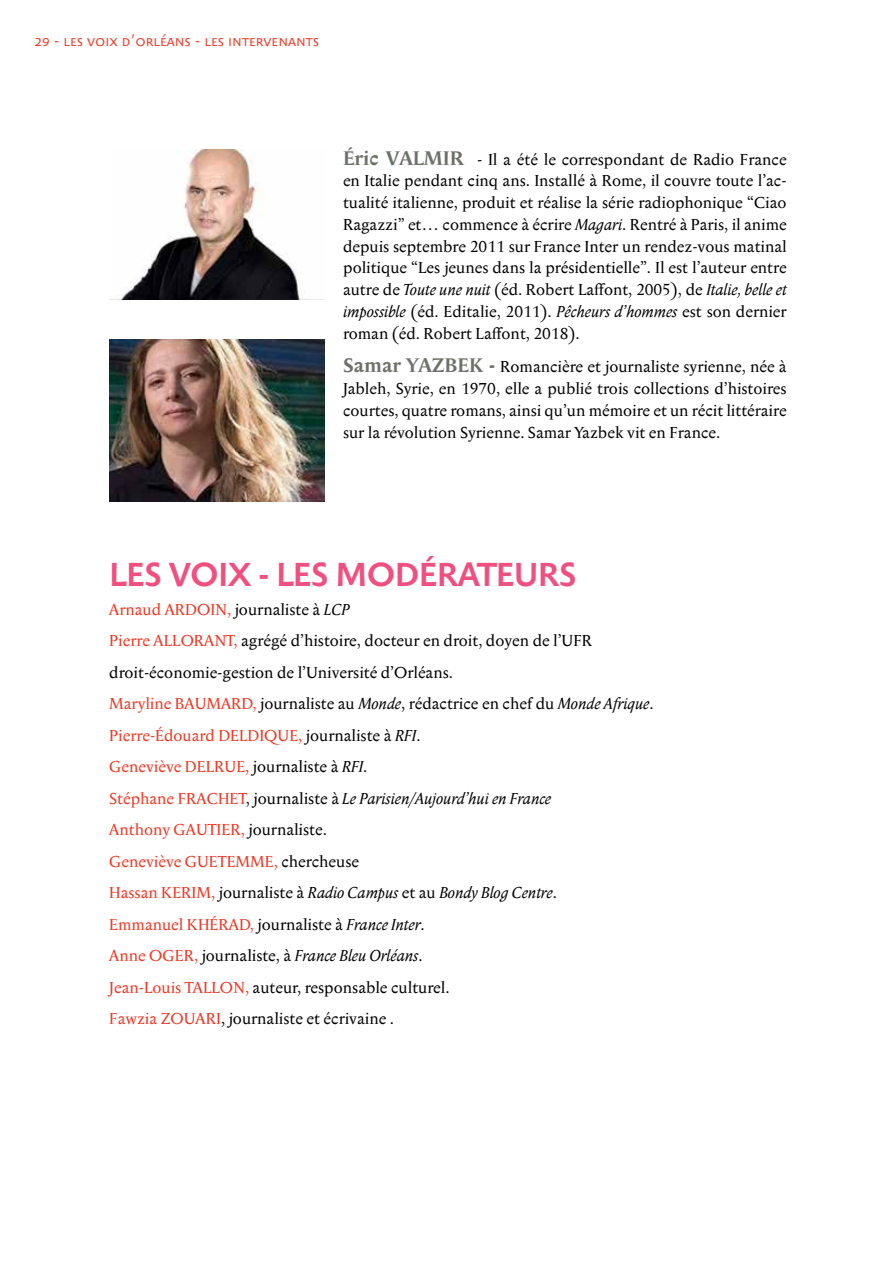
<style>
.page{position:relative;width:893px;height:1263px;background:#fff}
.page>*{position:absolute;margin:0;border:0;box-sizing:border-box;transform-origin:0 0}
.t1{font:500 33px "Anselm Sans";letter-spacing:-.03em;color:#ef5080}
.t2{font:15.75px/31.5px "Anselm Serif";color:#000;text-align:justify}
.t3{font:300 15.75px "Anselm Sans";color:#ee3824}
.s1{font-weight:700;font-size:19.5px;color:#6b7267}
.s2{font-style:italic}
.s3{color:#ee3824}
</style>
<div class="page">
<img style="left:109px;top:339px;width:215px;height:162px">
<img style="left:109px;top:150px;width:215px;height:150px">
<p class="t3" style="left:34px;top:29px;width:287px">29 - les voix d’orléans - les intervenants</p>
<p class="t2" style="left:343px;top:148px;width:445px;line-height:21.8px"><span class="s1">Éric VALMIR</span> - Il a été le correspondant de Radio France en Italie pendant cinq ans. Installé à Rome, il couvre toute l’ac&shy;tualité italienne, produit et réalise la série radiophonique “Ciao Ragazzi” et… commence à écrire <span class="s2">Magari</span>. Rentré à Paris, il anime depuis septembre 2011 sur France Inter un rendez-vous matinal politique “Les jeunes dans la présidentielle”. Il est l’auteur entre autre de <span class="s2">Toute une nuit</span> (éd. Robert Laffont, 2005), de <span class="s2">Italie, belle et impossible</span> (éd. Editalie, 2011). <span class="s2">Pêcheurs d’hommes</span> est son dernier roman (éd. Robert Laffont, 2018).</p>
<p class="t2" style="left:343px;top:356px;width:445px;line-height:21.8px"><span class="s1">Samar YAZBEK -</span> Romancière et journaliste syrienne, née à Jableh, Syrie, en 1970, elle a publié trois collections d’histoires courtes, quatre romans, ainsi qu’un mémoire et un récit littéraire sur la révolution Syrienne. Samar Yazbek vit en France.</p>
<h1 class="t1" style="left:109px;top:552px;width:469px">LES VOIX - LES MODÉRATEURS</h1>
<p class="t2" style="left:109px;top:593px;width:546px;text-align:left"><span class="s3">Arnaud ARDOIN,</span> journaliste à <span class="s2">LCP<br></span><span class="s3">Pierre ALLORANT,</span> agrégé d’histoire, docteur en droit, doyen de l’UFR droit-économie-gestion de l’Université d’Orléans.<br><span class="s3">Maryline BAUMARD,</span> journaliste au <span class="s2">Monde</span>, rédactrice en chef du <span class="s2">Monde Afrique</span>.<br><span class="s3">Pierre-Édouard DELDIQUE,</span> journaliste à <span class="s2">RFI</span>.<br><span class="s3">Geneviève DELRUE,</span> journaliste à <span class="s2">RFI</span>.<br><span class="s3">Stéphane FRACHET</span>, journaliste à <span class="s2">Le Parisien/Aujourd’hui en France<br></span><span class="s3">Anthony GAUTIER,</span> journaliste.<br><span class="s3">Geneviève GUETEMME,</span> chercheuse<br><span class="s3">Hassan KERIM,</span> journaliste à <span class="s2">Radio Campus</span> et au <span class="s2">Bondy Blog Centre</span>.<br><span class="s3">Emmanuel KHÉRAD,</span> journaliste à <span class="s2">France Inter</span>.<br><span class="s3">Anne OGER,</span> journaliste, à <span class="s2">France Bleu Orléans</span>.<br><span class="s3">Jean-Louis TALLON,</span> auteur, responsable culturel.<br><span class="s3">Fawzia ZOUARI</span>, journaliste et écrivaine .</p>
</div>
